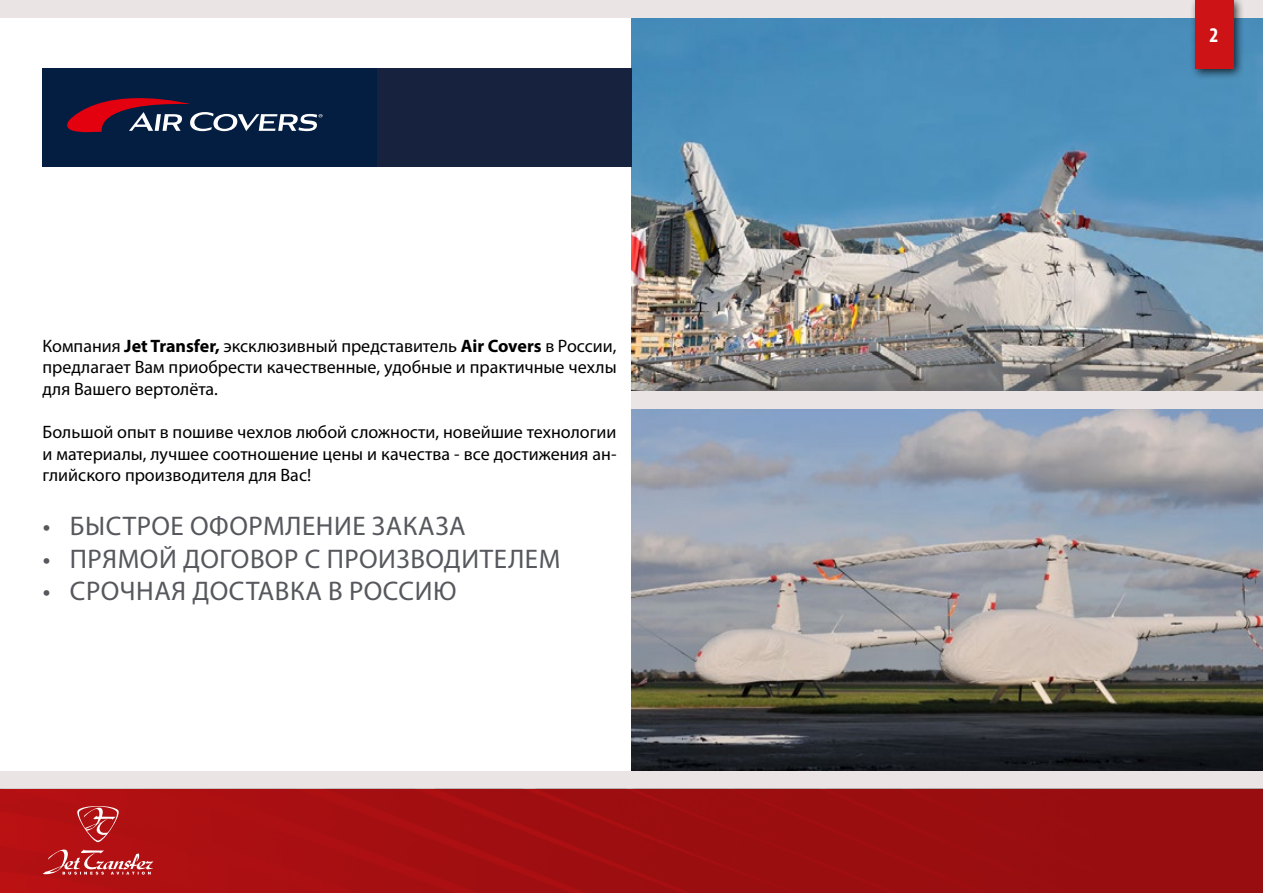
<style>
.page{position:relative;width:1263px;height:893px;background:#fff}
.page>*{position:absolute;margin:0;border:0;box-sizing:border-box;transform-origin:0 0}
.t1{font:27px "Myriad Pro";letter-spacing:.035em;color:#56585d}
.t2{font:700 condensed 21px "Myriad Pro";color:#fff}
.t3{font:18px/21.6px "Myriad Pro";color:#000;text-align:justify}
.s1{font-weight:700}
</style>
<div class="page">
<img style="left:631px;top:17px;width:632px;height:755px">
<div style="left:0;top:772px;width:1263px;height:17px;background:#eae5e4"></div>
<img style="left:0;top:789px;width:1263px;height:104px">
<svg style="left:43px;top:849px;width:110px;height:26px;background:#c14143"></svg>
<svg style="left:76px;top:804px;width:44px;height:38px;background:#be3739"></svg>
<div style="left:0;top:0;width:1263px;height:17px;background:#eae5e4"></div>
<div style="left:43px;top:68px;width:588px;height:99px;background:#16223e"></div>
<div style="left:43px;top:68px;width:334px;height:99px;background:#041e41"></div>
<svg style="left:67px;top:98px;width:256px;height:35px"></svg>
<div style="left:631px;top:391px;width:632px;height:17px;background:#eae5e4"></div>
<div style="left:1189px;top:0;width:56px;height:79px;background:#000;opacity:.75"></div>
<div style="left:1195px;top:0;width:38px;height:68px;background:#cd1316"></div>
<p class="t3" style="left:43px;top:335px;width:576px">Компания <span class="s1">Jet Transfer,</span> эксклюзивный представитель <span class="s1">Air Covers</span> в России, предлагает Вам приобрести качественные, удобные и практичные чехлы для Вашего вертолёта.</p>
<p class="t3" style="left:43px;top:421px;width:575px">Большой опыт в пошиве чехлов любой сложности, новейшие технологии и материалы, лучшее соотношение цены и качества - все достижения ан&shy;глийского производителя для Вас!</p>
<h1 class="t1" style="left:43px;top:510px;width:425px">• быстрое оформление заказа</h1>
<h1 class="t1" style="left:43px;top:542px;width:519px">• прямой договор с производителем</h1>
<h1 class="t1" style="left:43px;top:575px;width:415px">• срочная доставка в Россию</h1>
<p class="t2" style="left:1209px;top:22px;width:10px">2</p>
</div>
